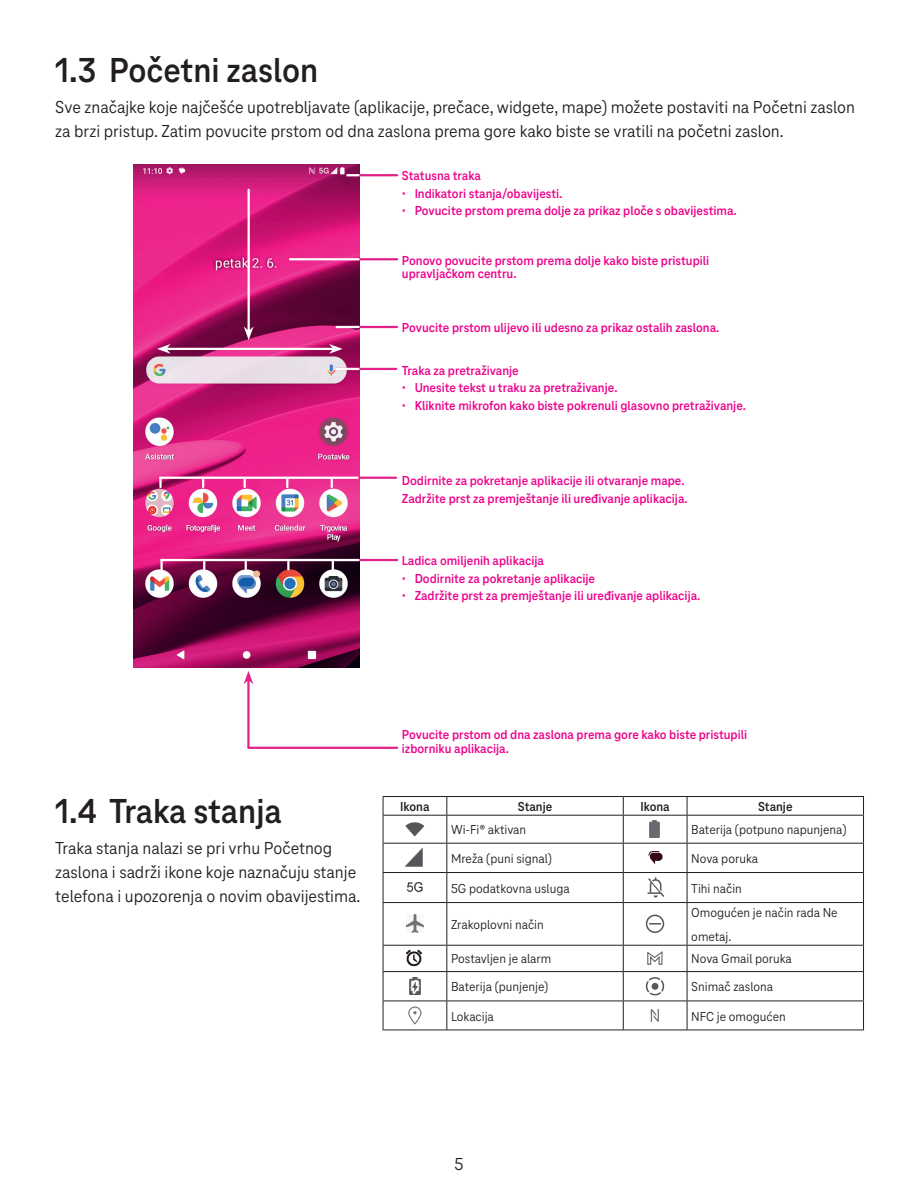
<style>
.page{position:relative;width:918px;height:1188px;background:#fff}
.page>*{position:absolute;margin:0;border:0;box-sizing:border-box;transform-origin:0 0}
.t1{font:700 36px "Tele Neo";color:#231f20}
.t2{font:18px/24px "Tele Neo";color:#231f20}
.t3{font:700 13.5px/13.5px "Tele Neo";color:#ed028c}
.t4{font:13.5px/24px "Tele Neo";color:#231f20}
.t5{font:700 13.5px "Tele Neo";color:#231f20}
</style>
<div class="page">
<img style="left:133px;top:164px;width:226px;height:503px">
<hr style="left:337px;top:368px;width:59px;height:2px;background:#e2228a">
<hr style="left:337px;top:368px;width:21px;height:2px;background:#fff">
<hr style="left:337px;top:326px;width:60px;height:2px;background:#e2228a">
<hr style="left:337px;top:326px;width:21px;height:2px;background:#fff">
<hr style="left:290px;top:258px;width:107px;height:2px;background:#e2228a">
<hr style="left:290px;top:258px;width:68px;height:2px;background:#fff">
<hr style="left:248px;top:190px;width:2px;height:142px;background:#fff">
<svg style="left:244px;top:327px;width:10px;height:13px"></svg>
<hr style="left:166px;top:348px;width:167px;height:2px;background:#fff">
<svg style="left:157px;top:344px;width:14px;height:10px"></svg>
<svg style="left:329px;top:344px;width:14px;height:10px"></svg>
<hr style="left:348px;top:174px;width:49px;height:2px;background:#e2228a">
<svg style="left:348px;top:174px;width:10px;height:2px"></svg>
<svg style="left:159px;top:479px;width:3px;height:8px"></svg>
<svg style="left:244px;top:479px;width:2px;height:8px"></svg>
<svg style="left:286px;top:479px;width:2px;height:8px"></svg>
<svg style="left:202px;top:479px;width:2px;height:8px"></svg>
<hr style="left:161px;top:477px;width:235px;height:2px;background:#e2228a">
<svg style="left:331px;top:479px;width:2px;height:8px"></svg>
<hr style="left:160px;top:477px;width:197px;height:2px;background:#fff">
<svg style="left:160px;top:561px;width:3px;height:8px"></svg>
<svg style="left:245px;top:561px;width:2px;height:8px"></svg>
<svg style="left:287px;top:561px;width:2px;height:8px"></svg>
<svg style="left:203px;top:561px;width:2px;height:8px"></svg>
<hr style="left:162px;top:559px;width:235px;height:2px;background:#e2228a">
<svg style="left:332px;top:561px;width:2px;height:8px"></svg>
<hr style="left:162px;top:559px;width:196px;height:2px;background:#fff">
<hr style="left:248px;top:747px;width:149px;height:2px;background:#e2228a">
<hr style="left:247px;top:681px;width:3px;height:66px;background:#e2228a">
<svg style="left:244px;top:671px;width:9px;height:13px"></svg>
<hr style="left:383px;top:796px;width:64px;height:1px;background:#231f20">
<hr style="left:447px;top:796px;width:176px;height:1px;background:#231f20">
<hr style="left:623px;top:796px;width:64px;height:1px;background:#231f20">
<hr style="left:687px;top:796px;width:177px;height:1px;background:#231f20">
<hr style="left:383px;top:815px;width:64px;height:1px;background:#231f20">
<hr style="left:447px;top:815px;width:176px;height:1px;background:#231f20">
<hr style="left:623px;top:815px;width:64px;height:1px;background:#231f20">
<hr style="left:687px;top:815px;width:177px;height:1px;background:#231f20">
<hr style="left:383px;top:843px;width:64px;height:1px;background:#231f20">
<hr style="left:447px;top:843px;width:176px;height:1px;background:#231f20">
<hr style="left:623px;top:843px;width:64px;height:1px;background:#231f20">
<hr style="left:687px;top:843px;width:177px;height:1px;background:#231f20">
<hr style="left:383px;top:872px;width:64px;height:1px;background:#231f20">
<svg style="left:383px;top:797px;width:1px;height:105px"></svg>
<hr style="left:447px;top:872px;width:176px;height:1px;background:#231f20">
<svg style="left:446px;top:797px;width:1px;height:105px"></svg>
<hr style="left:623px;top:872px;width:64px;height:1px;background:#231f20">
<svg style="left:623px;top:797px;width:1px;height:105px"></svg>
<hr style="left:687px;top:872px;width:177px;height:1px;background:#231f20">
<svg style="left:687px;top:797px;width:1px;height:105px"></svg>
<svg style="left:863px;top:797px;width:1px;height:105px"></svg>
<hr style="left:383px;top:902px;width:64px;height:1px;background:#231f20">
<hr style="left:383px;top:903px;width:1px;height:42px;background:#231f20">
<hr style="left:447px;top:902px;width:176px;height:1px;background:#231f20">
<hr style="left:446px;top:903px;width:1px;height:42px;background:#231f20">
<hr style="left:623px;top:902px;width:64px;height:1px;background:#231f20">
<hr style="left:623px;top:903px;width:1px;height:42px;background:#231f20">
<hr style="left:687px;top:902px;width:177px;height:1px;background:#231f20">
<hr style="left:687px;top:903px;width:1px;height:42px;background:#231f20">
<hr style="left:863px;top:903px;width:1px;height:42px;background:#231f20">
<hr style="left:383px;top:945px;width:64px;height:1px;background:#231f20">
<hr style="left:447px;top:945px;width:176px;height:1px;background:#231f20">
<hr style="left:623px;top:945px;width:64px;height:1px;background:#231f20">
<hr style="left:687px;top:945px;width:177px;height:1px;background:#231f20">
<hr style="left:383px;top:971px;width:64px;height:1px;background:#231f20">
<hr style="left:447px;top:971px;width:176px;height:1px;background:#231f20">
<hr style="left:623px;top:971px;width:64px;height:1px;background:#231f20">
<hr style="left:687px;top:971px;width:177px;height:1px;background:#231f20">
<hr style="left:383px;top:1001px;width:64px;height:1px;background:#231f20">
<svg style="left:383px;top:946px;width:1px;height:84px"></svg>
<hr style="left:447px;top:1001px;width:176px;height:1px;background:#231f20">
<svg style="left:446px;top:946px;width:1px;height:84px"></svg>
<hr style="left:623px;top:1001px;width:64px;height:1px;background:#231f20">
<svg style="left:623px;top:946px;width:1px;height:84px"></svg>
<hr style="left:687px;top:1001px;width:177px;height:1px;background:#231f20">
<svg style="left:687px;top:946px;width:1px;height:84px"></svg>
<svg style="left:863px;top:946px;width:1px;height:84px"></svg>
<hr style="left:383px;top:1030px;width:64px;height:1px;background:#231f20">
<hr style="left:447px;top:1030px;width:176px;height:1px;background:#231f20">
<hr style="left:623px;top:1030px;width:64px;height:1px;background:#231f20">
<hr style="left:687px;top:1030px;width:177px;height:1px;background:#231f20">
<svg style="left:405px;top:822px;width:19px;height:15px"></svg>
<img style="left:649px;top:821px;width:11px;height:16px">
<img style="left:405px;top:849px;width:18px;height:18px">
<svg style="left:648px;top:851px;width:15px;height:13px"></svg>
<img style="left:406px;top:882px;width:17px;height:11px">
<svg style="left:647px;top:877px;width:17px;height:21px"></svg>
<img style="left:406px;top:915px;width:18px;height:17px">
<div style="left:646px;top:915px;width:18px;height:18px;border:2px solid #545659;border-radius:50%"></div>
<svg style="left:649px;top:923px;width:12px;height:2px"></svg>
<img style="left:406px;top:949px;width:16px;height:18px">
<svg style="left:647px;top:951px;width:16px;height:14px"></svg>
<img style="left:410px;top:977px;width:10px;height:18px">
<svg style="left:645px;top:977px;width:19px;height:19px"></svg>
<div style="left:652px;top:983px;width:6px;height:7px;background:#545659;border-radius:50%"></div>
<svg style="left:408px;top:1007px;width:14px;height:17px"></svg>
<svg style="left:650px;top:1009px;width:9px;height:13px"></svg>
<h1 class="t1" style="left:55px;top:50px;width:264px">1.3 Početni zaslon</h1>
<h2 class="t2" style="left:55px;top:95px;width:801px">Sve značajke koje najčešće upotrebljavate (aplikacije, prečace, widgete, mape) možete postaviti na Početni zaslon za brzi pristup. Zatim povucite prstom od dna zaslona prema gore kako biste se vratili na početni zaslon.</h2>
<p class="t3" style="left:402px;top:169px;width:81px">Statusna traka</p>
<p class="t3" style="left:402px;top:187px;width:162px">• Indikatori stanja/obavijesti.</p>
<p class="t3" style="left:402px;top:204px;width:336px">• Povucite prstom prema dolje za prikaz ploče s obavijestima.</p>
<p class="t3" style="left:402px;top:254px;width:309px">Ponovo povucite prstom prema dolje kako biste pristupili upravljačkom centru.</p>
<p class="t3" style="left:402px;top:321px;width:319px">Povucite prstom ulijevo ili udesno za prikaz ostalih zaslona.</p>
<p class="t3" style="left:402px;top:363px;width:118px">Traka za pretraživanje</p>
<p class="t3" style="left:402px;top:381px;width:217px">• Unesite tekst u traku za pretraživanje.</p>
<p class="t3" style="left:402px;top:399px;width:346px">• Kliknite mikrofon kako biste pokrenuli glasovno pretraživanje.</p>
<p class="t3" style="left:402px;top:472px;width:287px;line-height:17.7px">Dodirnite za pokretanje aplikacije ili otvaranje mape.<br>Zadržite prst za premještanje ili uređivanje aplikacija.</p>
<p class="t3" style="left:402px;top:554px;width:144px">Ladica omiljenih aplikacija</p>
<p class="t3" style="left:402px;top:572px;width:195px">• Dodirnite za pokretanje aplikacije</p>
<p class="t3" style="left:402px;top:589px;width:300px">• Zadržite prst za premještanje ili uređivanje aplikacija.</p>
<h1 class="t1" style="left:55px;top:791px;width:228px">1.4 Traka stanja</h1>
<h2 class="t2" style="left:55px;top:836px;width:307px">Traka stanja nalazi se pri vrhu Početnog zaslona i sadrži ikone koje naznačuju stanje telefona i upozorenja o novim obavijestima.</h2>
<p class="t3" style="left:402px;top:728px;width:347px">Povucite prstom od dna zaslona prema gore kako biste pristupili izborniku aplikacija.</p>
<p class="t5" style="left:400px;top:799px;width:31px">Ikona</p>
<p class="t5" style="left:518px;top:799px;width:36px">Stanje</p>
<p class="t5" style="left:641px;top:799px;width:31px">Ikona</p>
<p class="t5" style="left:758px;top:799px;width:36px">Stanje</p>
<p class="t4" style="left:451px;top:818px;width:77px">Wi-Fi® aktivan</p>
<p class="t4" style="left:691px;top:818px;width:157px">Baterija (potpuno napunjena)</p>
<p class="t4" style="left:451px;top:847px;width:102px">Mreža (puni signal)</p>
<p class="t4" style="left:691px;top:847px;width:68px">Nova poruka</p>
<p class="t4" style="left:451px;top:876px;width:120px">5G podatkovna usluga</p>
<p class="t4" style="left:691px;top:876px;width:52px">Tihi način</p>
<p class="t4" style="left:451px;top:913px;width:94px">Zrakoplovni način</p>
<p class="t4" style="left:691px;top:901px;width:148px">Omogućen je način rada Ne ometaj.</p>
<p class="t4" style="left:451px;top:947px;width:102px">Postavljen je alarm</p>
<p class="t4" style="left:691px;top:947px;width:102px">Nova Gmail poruka</p>
<p class="t4" style="left:451px;top:975px;width:99px">Baterija (punjenje)</p>
<p class="t4" style="left:691px;top:975px;width:83px">Snimač zaslona</p>
<p class="t4" style="left:451px;top:1004px;width:44px">Lokacija</p>
<p class="t4" style="left:691px;top:1004px;width:96px">NFC je omogućen</p>
<h2 class="t2" style="left:454px;top:1152px;width:11px">5</h2>
</div>
